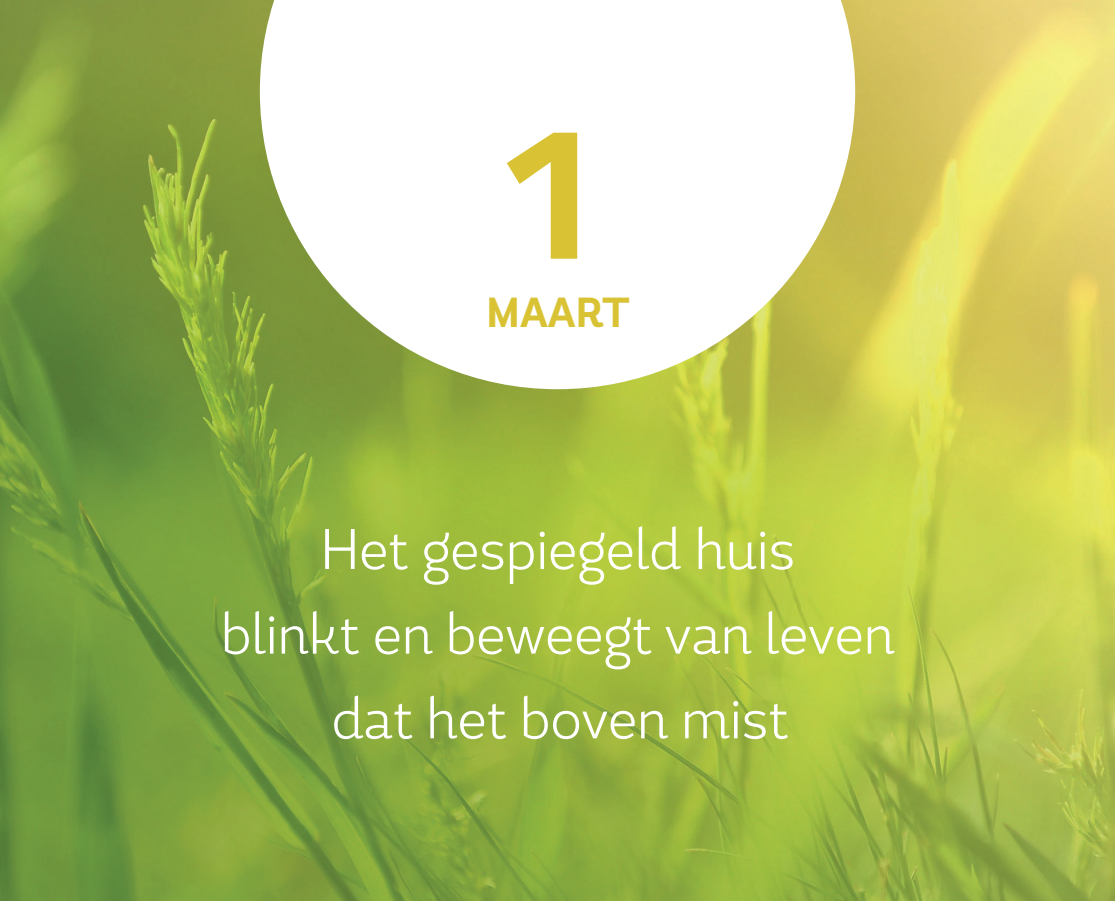
<style>
.page{position:relative;width:1115px;height:901px;background:#fff}
.page>*{position:absolute;margin:0;border:0;box-sizing:border-box;transform-origin:0 0}
.t1{font:700 180px "Magallanes Cond";color:#d9c335}
.t2{font:300 57px/84.6px "Magallanes Cond";color:#fff;text-align:center}
.t3{font:700 42px "Magallanes Cond";color:#d9c335}
</style>
<div class="page">
<img style="left:0;top:0;width:1115px;height:901px">
<svg style="left:260px;top:0;width:595px;height:389px"></svg>
<svg style="left:0;top:0;width:7px;height:8px"></svg>
<svg style="left:0;top:897px;width:7px;height:4px"></svg>
<svg style="left:1108px;top:0;width:7px;height:8px"></svg>
<svg style="left:1108px;top:897px;width:7px;height:4px"></svg>
<h1 class="t1" style="left:507px;top:82px;width:84px">1</h1>
<p class="t3" style="left:487px;top:286px;width:145px">MAART</p>
<p class="t2" style="left:221px;top:507px;width:675px">Het gespiegeld huis<br>blinkt en beweegt van leven dat het boven mist</p>
</div>
